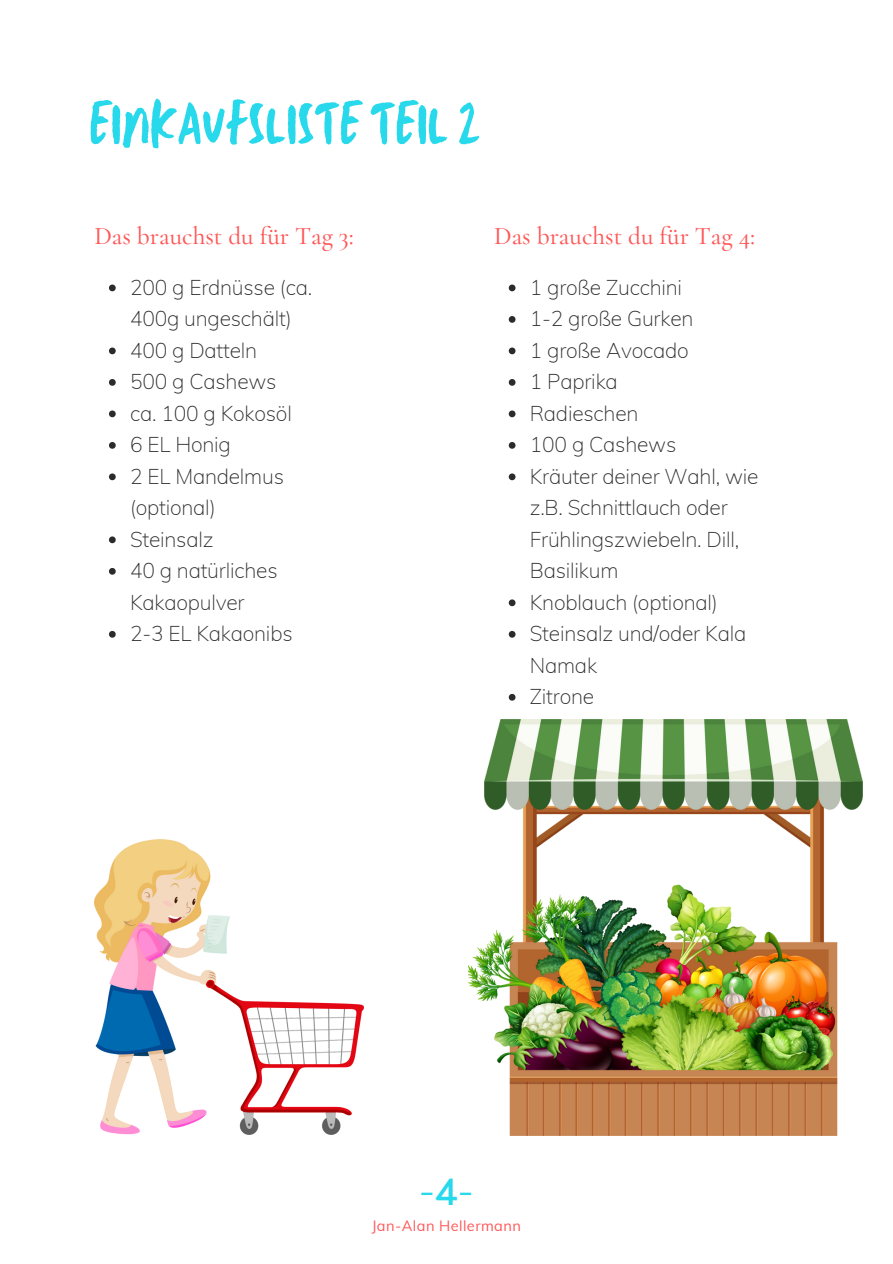
<style>
.page{position:relative;width:893px;height:1264px;background:#fff}
.page>*{position:absolute;margin:0;border:0;box-sizing:border-box;transform-origin:0 0}
.t1{font:60px "TC Milo Regular";color:#28d9eb}
.t2{font:37.5px "Kollektif";color:#28d9eb}
.t3{font:500 25.2px "Cormorant Garamond";color:#ff5757}
.t4{font:200 21px/31.5px "Muli";letter-spacing:-.01em;color:#2b2b2b}
.t5{font:14.55px "Muli";letter-spacing:.03em;color:#ff5757}
</style>
<div class="page">
<img style="left:94px;top:839px;width:269px;height:295px">
<img style="left:468px;top:719px;width:394px;height:416px">
<svg style="left:109px;top:284px;width:7px;height:7px"></svg>
<svg style="left:109px;top:347px;width:7px;height:7px"></svg>
<svg style="left:109px;top:379px;width:7px;height:7px"></svg>
<svg style="left:109px;top:410px;width:7px;height:7px"></svg>
<svg style="left:109px;top:442px;width:7px;height:7px"></svg>
<svg style="left:109px;top:473px;width:7px;height:7px"></svg>
<svg style="left:109px;top:536px;width:7px;height:7px"></svg>
<svg style="left:109px;top:568px;width:7px;height:6px"></svg>
<svg style="left:109px;top:631px;width:7px;height:6px"></svg>
<svg style="left:508px;top:284px;width:7px;height:7px"></svg>
<svg style="left:508px;top:316px;width:7px;height:7px"></svg>
<svg style="left:508px;top:347px;width:7px;height:7px"></svg>
<svg style="left:508px;top:379px;width:7px;height:7px"></svg>
<svg style="left:508px;top:410px;width:7px;height:7px"></svg>
<svg style="left:508px;top:442px;width:7px;height:7px"></svg>
<svg style="left:508px;top:473px;width:7px;height:7px"></svg>
<svg style="left:508px;top:599px;width:7px;height:7px"></svg>
<svg style="left:508px;top:631px;width:7px;height:6px"></svg>
<svg style="left:508px;top:694px;width:7px;height:6px"></svg>
<p class="t1" style="left:89px;top:83px;width:392px">EINKAUFSLISTE TEIL2</p>
<p class="t3" style="left:94px;top:220px;width:261px">Das brauchst du für Tag 3:</p>
<p class="t4" style="left:130px;top:271px;width:184px">200 g Erdnüsse (ca.<br>400g ungeschält)</p>
<p class="t4" style="left:130px;top:334px;width:129px">400 g Datteln</p>
<p class="t4" style="left:130px;top:365px;width:148px">500 g Cashews</p>
<p class="t4" style="left:130px;top:397px;width:163px">ca. 100 g Kokosöl</p>
<p class="t4" style="left:130px;top:428px;width:102px">6 EL Honig</p>
<p class="t4" style="left:130px;top:460px;width:155px">2 EL Mandelmus (optional)</p>
<p class="t4" style="left:130px;top:523px;width:85px">Steinsalz</p>
<p class="t4" style="left:130px;top:554px;width:149px">40 g natürliches<br>Kakaopulver</p>
<p class="t4" style="left:130px;top:617px;width:164px">2-3 EL Kakaonibs</p>
<p class="t3" style="left:494px;top:220px;width:262px">Das brauchst du für Tag 4:</p>
<p class="t4" style="left:529px;top:271px;width:154px">1 große Zucchini</p>
<p class="t4" style="left:529px;top:302px;width:165px">1-2 große Gurken</p>
<p class="t4" style="left:529px;top:334px;width:160px">1 große Avocado</p>
<p class="t4" style="left:529px;top:365px;width:89px">1 Paprika</p>
<p class="t4" style="left:529px;top:397px;width:110px">Radieschen</p>
<p class="t4" style="left:529px;top:428px;width:148px">100 g Cashews</p>
<p class="t4" style="left:529px;top:460px;width:230px">Kräuter deiner Wahl, wie z.B. Schnittlauch oder<br>Frühlingszwiebeln. Dill,<br>Basilikum</p>
<p class="t4" style="left:529px;top:586px;width:189px">Knoblauch (optional)</p>
<p class="t4" style="left:529px;top:617px;width:218px">Steinsalz und/oder Kala<br>Namak</p>
<p class="t4" style="left:529px;top:680px;width:66px">Zitrone</p>
<p class="t2" style="left:420px;top:1174px;width:54px">-4-</p>
<p class="t5" style="left:371px;top:1215px;width:151px">Jan-Alan Hellermann</p>
</div>
